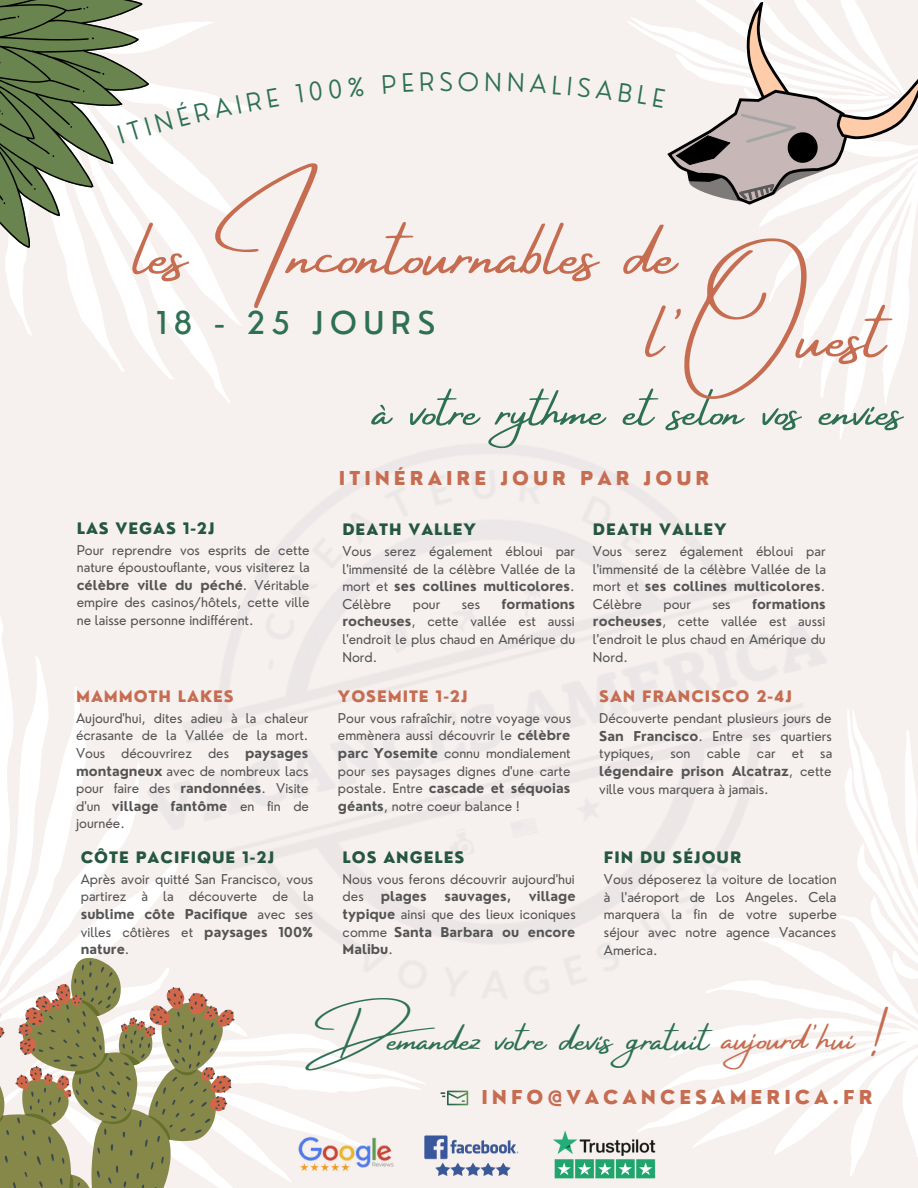
<style>
.page{position:relative;width:918px;height:1188px;background:#f6f0ee}
.page>*{position:absolute;margin:0;border:0;box-sizing:border-box;transform-origin:0 0}
.t1{font:73.95px "Amsterdam Four";color:#c66d51}
.t2{font:52.05px "Amsterdam Four";color:#2d7053}
.t3{font:38.55px "Amsterdam Four";color:#2d7053}
.t4{font:500 30.75px "Nourd";letter-spacing:.215em;color:#2d7053}
.t5{font:300 24.75px "Nourd";color:#2d7053}
.t6{font:800 18.75px "Nourd";letter-spacing:.215em;color:#c66d51}
.t7{font:800 15.45px "Nourd";letter-spacing:.06em;color:#255641}
.t8{font:800 15.45px "Nourd";letter-spacing:.06em;color:#c66d51}
.t9{font:13.2px/17.5px "Nourd";color:#545454;text-align:justify}
.t10{font:700 13.2px/17.5px "Nourd";color:#545454;text-align:justify}
.s1{font-weight:700}
.s2{font-weight:400}
.s3{font-size:37.95px;color:#c66d51}
</style>
<div class="page">
<svg style="left:8px;top:21px;width:234px;height:382px"></svg>
<svg style="left:0;top:617px;width:135px;height:341px"></svg>
<svg style="left:845px;top:710px;width:72px;height:144px"></svg>
<svg style="left:641px;top:854px;width:277px;height:323px"></svg>
<svg style="left:759px;top:219px;width:156px;height:220px"></svg>
<img style="left:135px;top:433px;width:698px;height:577px">
<img style="left:427px;top:1135px;width:92px;height:41px">
<img style="left:553px;top:1129px;width:109px;height:50px">
<svg style="left:440px;top:1091px;width:28px;height:14px"></svg>
<svg style="left:235px;top:984px;width:192px;height:198px"></svg>
<svg style="left:0;top:961px;width:235px;height:227px;fill:#858849"></svg>
<svg style="left:0;top:0;width:197px;height:283px"></svg>
<svg style="left:117px;top:87px;width:135px;height:56px"></svg>
<svg style="left:627px;top:0;width:291px;height:219px"></svg>
<h3 class="t5" style="left:458px;top:66px;width:23px">O</h3>
<h1 class="t1" style="left:132px;top:213px;width:546px">les Incontournables de</h1>
<h1 class="t1" style="left:645px;top:296px;width:241px">l'Ouest</h1>
<h3 class="t4" style="left:156px;top:304px;width:281px">18 - 25 JOURS</h3>
<h2 class="t2" style="left:374px;top:382px;width:530px">à votre rythme et selon vos envies</h2>
<p class="t7" style="left:77px;top:518px;width:140px">LAS VEGAS 1-2J</p>
<p class="t9" style="left:77px;top:541px;width:235px">Pour reprendre vos esprits de cette nature époustouflante, vous visiterez la <span class="s1">célèbre ville du péché</span>. Véritable empire des casinos/hôtels, cette ville ne laisse personne indifférent.</p>
<h3 class="t6" style="left:339px;top:466px;width:372px">ITINÉRAIRE JOUR PAR JOUR</h3>
<p class="t7" style="left:342px;top:519px;width:135px">DEATH VALLEY</p>
<p class="t9" style="left:342px;top:542px;width:235px">Vous serez également ébloui par l'immensité de la célèbre Vallée de la mort et <span class="s1">ses collines multicolores</span>.<br>Célèbre</p>
<p class="t9" style="left:342px;top:595px;width:234px;text-indent:159px"><span class="s1">formations rocheuses</span>, cette vallée est aussi l'endroit le plus chaud en Amérique du Nord.</p>
<p class="t9" style="left:413px;top:595px;width:29px">pour</p>
<p class="t9" style="left:462px;top:595px;width:20px">ses</p>
<p class="t7" style="left:593px;top:519px;width:135px">DEATH VALLEY</p>
<p class="t9" style="left:593px;top:542px;width:235px">Vous serez également ébloui par l'immensité de la célèbre Vallée de la mort et <span class="s1">ses collines multicolores</span>.<br>Célèbre</p>
<p class="t9" style="left:593px;top:595px;width:234px;text-indent:159px"><span class="s1">formations rocheuses</span>, cette vallée est aussi l'endroit le plus chaud en Amérique du Nord.</p>
<p class="t9" style="left:663px;top:595px;width:29px">pour</p>
<p class="t9" style="left:712px;top:595px;width:20px">ses</p>
<p class="t8" style="left:76px;top:686px;width:159px">MAMMOTH LAKES</p>
<p class="t8" style="left:338px;top:686px;width:131px">YOSEMITE 1-2J</p>
<p class="t8" style="left:599px;top:687px;width:194px">SAN FRANCISCO 2-4J</p>
<p class="t9" style="left:599px;top:709px;width:235px">Découverte pendant plusieurs jours de <span class="s1">San Francisco</span>. Entre ses quartiers typiques, son cable car et sa <span class="s1">légendaire prison Alcatraz</span>, cette ville vous marquera à jamais.</p>
<p class="t9" style="left:76px;top:709px;width:234px">Aujourd'hui, dites adieu à la chaleur écrasante de la Vallée de la mort.<br>Vous découvrirez des <span class="s1">paysages montagneux</span> avec de nombreux lacs pour faire des <span class="s1">randonnées</span>. Visite d'un <span class="s1">village fantôme</span> en fin de journée.</p>
<p class="t9" style="left:338px;top:709px;width:235px">Pour vous rafraîchir, notre voyage vous emmènera aussi découvrir le <span class="s1">célèbre parc Yosemite</span> connu mondialement pour ses paysages dignes d'une carte postale. Entre <span class="s1">cascade et séquoias géants</span>, notre coeur balance !</p>
<p class="t7" style="left:81px;top:847px;width:195px">CÔTE PACIFIQUE 1-2J</p>
<p class="t7" style="left:343px;top:847px;width:123px">LOS ANGELES</p>
<p class="t7" style="left:604px;top:848px;width:139px">FIN DU SÉJOUR</p>
<p class="t9" style="left:604px;top:870px;width:235px">Vous déposerez la voiture de location à l'aéroport de Los Angeles. Cela marquera la fin de votre superbe séjour avec notre agence Vacances America.</p>
<p class="t9" style="left:81px;top:870px;width:235px">Après avoir quitté San Francisco, vous partirez à la découverte de la <span class="s1">sublime côte Pacifique</span> avec ses villes côtières et <span class="s1">paysages 100% nature</span>.</p>
<p class="t9" style="left:343px;top:870px;width:234px">Nous vous ferons découvrir aujourd'hui des</p>
<p class="t10" style="left:343px;top:888px;width:235px;text-indent:186px">village typique <span class="s2">ainsi que des lieux iconiques comme</span> Santa Barbara ou encore Malibu<span class="s2">.</span></p>
<p class="t10" style="left:381px;top:888px;width:48px">plages</p>
<p class="t10" style="left:445px;top:888px;width:68px">sauvages,</p>
<h3 class="t3" style="left:305px;top:1018px;width:573px">Demandez votre devis gratuit <span class="s3">aujourd'hui !</span></h3>
<h3 class="t6" style="left:481px;top:1085px;width:393px">INFO@VACANCESAMERICA.FR</h3>
</div>
